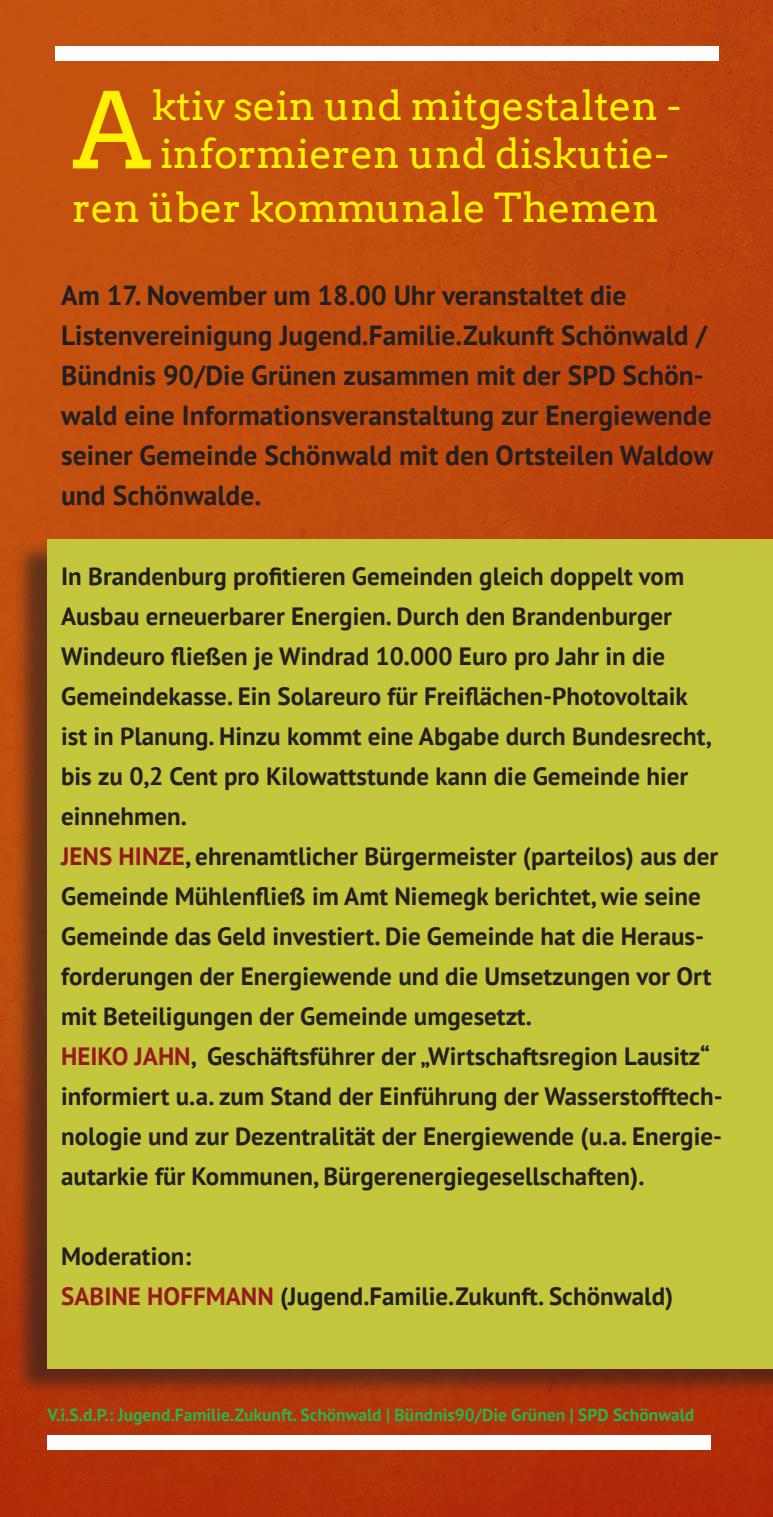
<style>
.page{position:relative;width:773px;height:1517px;background:#fff}
.page>*{position:absolute;margin:0;border:0;box-sizing:border-box;transform-origin:0 0}
.t1{font:104.75px "Arvo";color:#fff101}
.t2{font:40px/48px "Arvo";color:#fff101}
.t3{font:700 27.5px/40px "PT Sans";color:#231f20}
.t4{font:700 25px/40px "PT Sans";color:#231f20}
.t5{font:700 17.5px "PT Sans";color:#2cb34b}
.s1{color:#94191c}
.s2{color:#971b1e}
</style>
<div class="page">
<img style="left:0;top:0;width:772px;height:1517px">
<div style="left:13px;top:539px;width:759px;height:858px;background:#231f20;opacity:.6"></div>
<div style="left:47px;top:539px;width:725px;height:829px;background:#c4c73e"></div>
<div style="left:55px;top:46px;width:663px;height:14px;background:#fff"></div>
<div style="left:47px;top:1435px;width:663px;height:14px;background:#fff"></div>
<h1 class="t1" style="left:72px;top:62px;width:80px">A</h1>
<h2 class="t2" style="left:151px;top:81px;width:531px">ktiv sein und mitgestalten - informieren und diskutie-</h2>
<h2 class="t2" style="left:72px;top:183px;width:588px">ren über kommunale Themen</h2>
<p class="t3" style="left:61px;top:275px;width:653px">Am 17. November um 18.00 Uhr veranstaltet die Listenvereinigung Jugend.Familie.Zukunft Schönwald / Bündnis 90/Die Grünen zusammen mit der SPD Schön&shy;wald eine Informationsveranstaltung zur Energiewende seiner Gemeinde Schönwald mit den Ortsteilen Waldow und Schönwalde.</p>
<p class="t4" style="left:61px;top:556px;width:663px">In Brandenburg profitieren Gemeinden gleich doppelt vom Ausbau erneuerbarer Energien. Durch den Brandenburger Windeuro fließen je Windrad 10.000 Euro pro Jahr in die Gemeindekasse. Ein Solareuro für Freiflächen-Photovoltaik<br>ist in Planung. Hinzu kommt eine Abgabe durch Bundesrecht, bis zu 0,2 Cent pro Kilowattstunde kann die Gemeinde hier einnehmen.<br><span class="s1">JENS HINZE</span>, ehrenamtlicher Bürgermeister (parteilos) aus der Gemeinde Mühlenfließ im Amt Niemegk berichtet, wie seine Gemeinde das Geld investiert. Die Gemeinde hat die Heraus&shy;forderungen der Energiewende und die Umsetzungen vor Ort mit Beteiligungen der Gemeinde umgesetzt.<br><span class="s2">HEIKO JAHN</span>, Geschäftsführer der „Wirtschaftsregion Lausitz“ informiert u.a. zum Stand der Einführung der Wasserstofftech&shy;nologie und zur Dezentralität der Energiewende (u.a. Energie&shy;autarkie für Kommunen, Bürgerenergiegesellschaften).</p>
<p class="t4" style="left:61px;top:1236px;width:613px">Moderation:<br><span class="s2">SABINE HOFFMANN</span> (Jugend.Familie.Zukunft. Schönwald)</p>
<p class="t5" style="left:47px;top:1402px;width:648px">V.i.S.d.P.: Jugend.Familie.Zukunft. Schönwald | Bündnis90/Die Grünen | SPD Schönwald</p>
</div>
